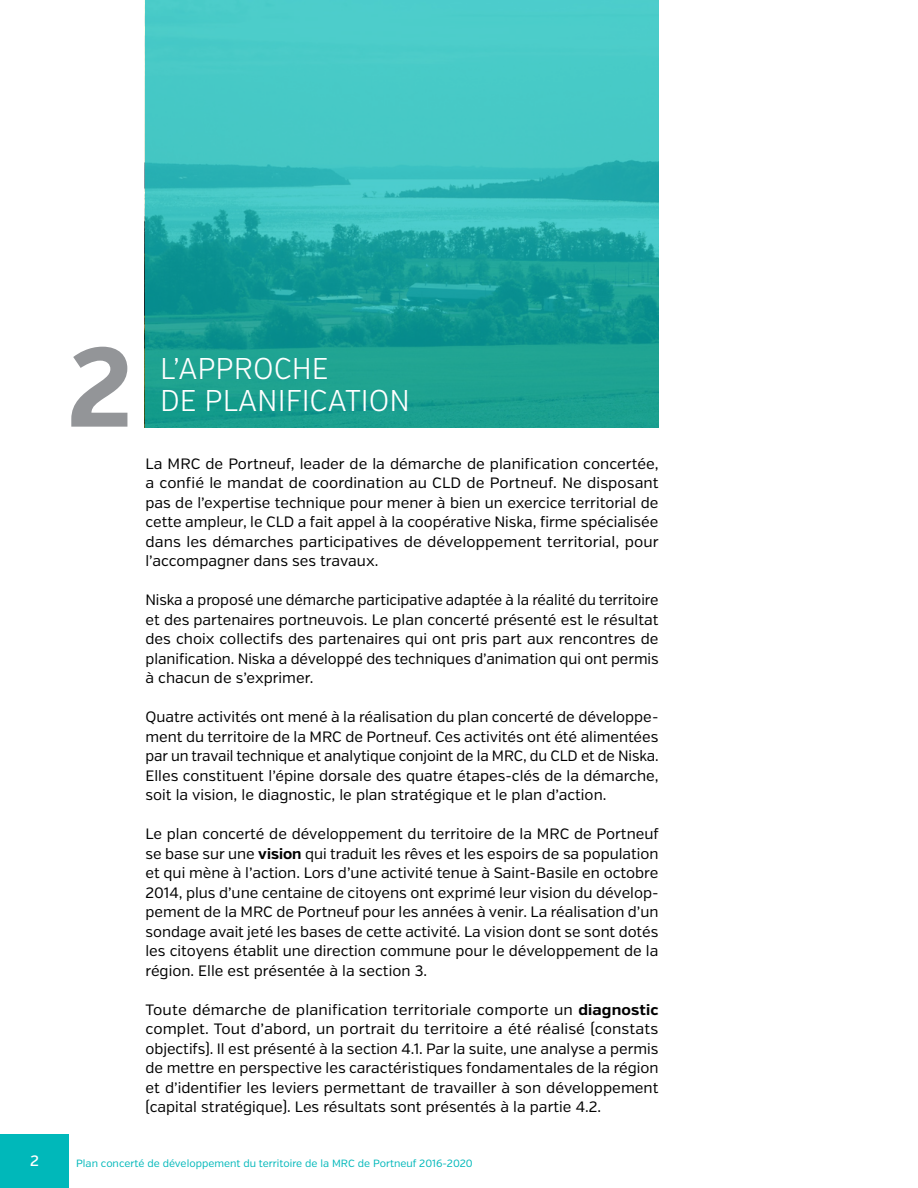
<style>
.page{position:relative;width:918px;height:1188px;background:#fff}
.page>*{position:absolute;margin:0;border:0;box-sizing:border-box;transform-origin:0 0}
.t1{font:700 112.5px "Verb Cond";color:#939598}
.t2{font:300 30px/31.5px "Verb Cond";color:#fff}
.t3{font:15px/19.5px "Verb";color:#000;text-align:justify}
.t4{font:500 15px "Verb";color:#fff}
.t5{font:10.5px "Verb";color:#00b8ba}
.s1{font-weight:700}
</style>
<div class="page">
<div style="left:0;top:1134px;width:69px;height:54px;background:#00b8ba"></div>
<svg style="left:145px;top:0;width:513px;height:428px;background:#2fb2ad"></svg>
<h1 class="t1" style="left:68px;top:320px;width:67px">2</h1>
<h2 class="t2" style="left:160px;top:354px;width:251px">L’APPROCHE<br>DE PLANIFICATION</h2>
<p class="t3" style="left:146px;top:454px;width:515px">La MRC de Portneuf, leader de la démarche de planification concertée, a confié le mandat de coordination au CLD de Portneuf. Ne disposant pas de l’expertise technique pour mener à bien un exercice territorial de cette ampleur, le CLD a fait appel à la coopérative Niska, firme spécialisée dans les démarches participatives de développement territorial, pour l’accompagner dans ses travaux.</p>
<p class="t3" style="left:146px;top:590px;width:515px">Niska a proposé une démarche participative adaptée à la réalité du territoire et des partenaires portneuvois. Le plan concerté présenté est le résultat des choix collectifs des partenaires qui ont pris part aux rencontres de planification. Niska a développé des techniques d’animation qui ont permis à chacun de s’exprimer.</p>
<p class="t3" style="left:146px;top:707px;width:515px">Quatre activités ont mené à la réalisation du plan concerté de développe&shy;ment du territoire de la MRC de Portneuf. Ces activités ont été alimentées par un travail technique et analytique conjoint de la MRC, du CLD et de Niska.<br>Elles constituent l’épine dorsale des quatre étapes-clés de la démarche, soit la vision, le diagnostic, le plan stratégique et le plan d’action.</p>
<p class="t3" style="left:146px;top:824px;width:515px">Le plan concerté de développement du territoire de la MRC de Portneuf se base sur une <span class="s1">vision</span> qui traduit les rêves et les espoirs de sa population et qui mène à l’action. Lors d’une activité tenue à Saint-Basile en octobre 2014, plus d’une centaine de citoyens ont exprimé leur vision du dévelop&shy;pement de la MRC de Portneuf pour les années à venir. La réalisation d’un sondage avait jeté les bases de cette activité. La vision dont se sont dotés les citoyens établit une direction commune pour le développement de la région. Elle est présentée à la section 3.</p>
<p class="t3" style="left:146px;top:1000px;width:515px">Toute démarche de planification territoriale comporte un <span class="s1">diagnostic </span>complet. Tout d’abord, un portrait du territoire a été réalisé (constats objectifs). Il est présenté à la section 4.1. Par la suite, une analyse a permis de mettre en perspective les caractéristiques fondamentales de la région et d’identifier les leviers permettant de travailler à son développement (capital stratégique). Les résultats sont présentés à la partie 4.2.</p>
<p class="t4" style="left:30px;top:1152px;width:10px">2</p>
<p class="t5" style="left:76px;top:1157px;width:398px">Plan concerté de développement du territoire de la MRC de Portneuf 2016-2020</p>
</div>
